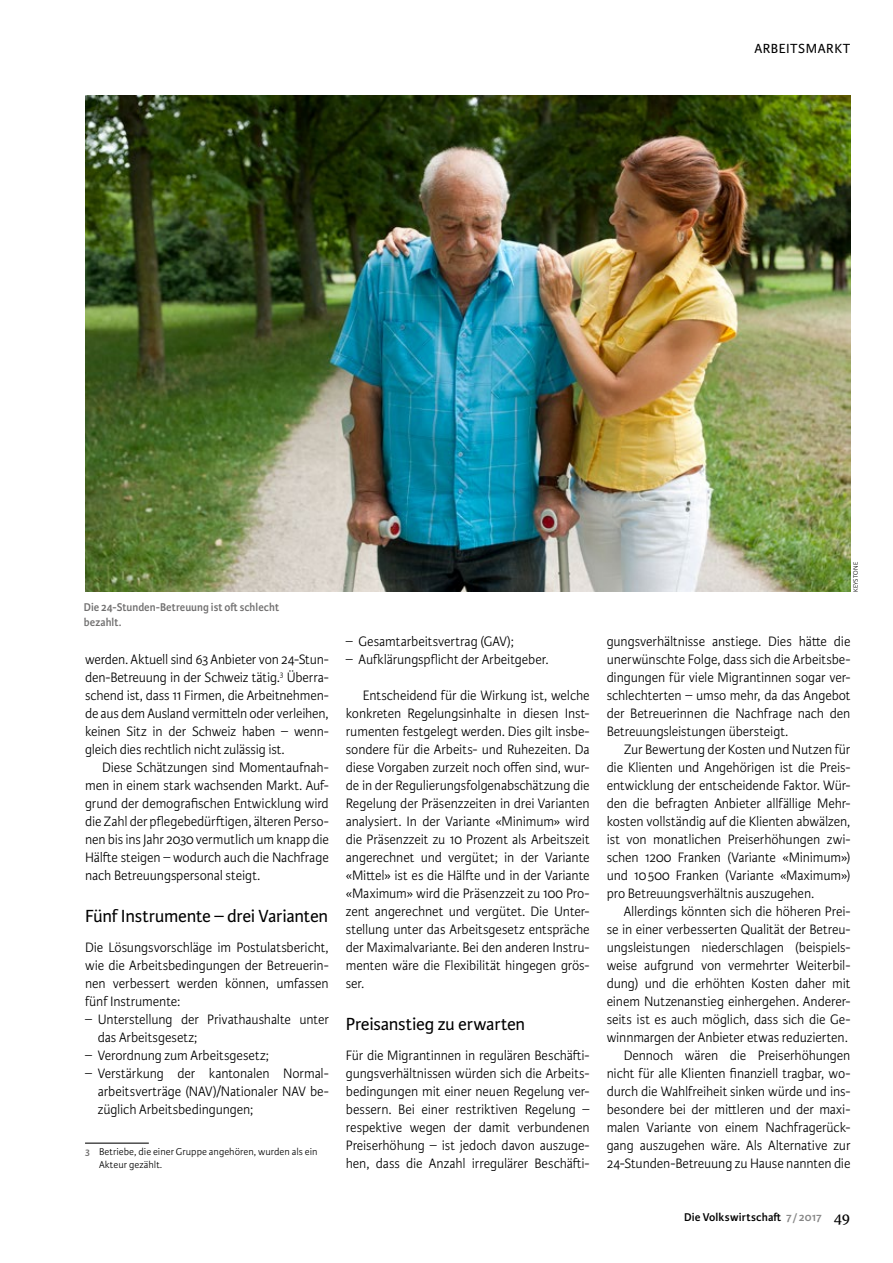
<style>
.page{position:relative;width:893px;height:1263px;background:#fff}
.page>*{position:absolute;margin:0;border:0;box-sizing:border-box;transform-origin:0 0}
.t1{font:18.75px "Karmina Sans";letter-spacing:-.015em;color:#000}
.t2{font:300 14.55px/18px "Karmina Sans";letter-spacing:-.01em;color:#000;text-align:justify;scale:.96 1}
.t3{font:14.1px "Karmina Sans";letter-spacing:.04em;color:#000}
.t4{font:600 12px/15px "Karmina Sans";letter-spacing:.005em;color:#706f6f;scale:.95 1}
.t5{font:600 12px "Karmina Sans";letter-spacing:.01em;color:#000}
.t6{font:300 10.5px/12.3px "Karmina Sans";color:#000}
.t7{font:300 6.75px "Karmina Sans";letter-spacing:.01em;color:#000}
.s1{font-weight:600;color:#706f6f}
.s2{color:#878787}
.s3{font-family:"Karmina";font-weight:400;font-size:16.5px}
</style>
<div class="page">
<hr style="left:85px;top:1142px;width:64px;height:2px;background:#000">
<img style="left:85px;top:96px;width:765px;height:496px">
<p class="t3" style="left:754px;top:41px;width:98px">ARBEITSMARKT</p>
<p class="t4" style="left:84px;top:600px;width:207px">Die 24-Stunden-Betreuung ist oft schlecht bezahlt.</p>
<p class="t2" style="left:85px;top:651px;width:255px">werden. Aktuell sind 63 Anbieter von 24-Stun&shy;den-Betreuung in der Schweiz tätig.<sup>3</sup> Überra&shy;schend ist, dass 11 Firmen, die Arbeitnehmen&shy;de aus dem Ausland vermitteln oder verleihen, keinen Sitz in der Schweiz haben – wenn&shy;gleich dies rechtlich nicht zulässig ist.</p>
<p class="t2" style="left:85px;top:759px;width:255px;text-indent:17px">Diese Schätzungen sind Momentaufnah&shy;men in einem stark wachsenden Markt. Auf&shy;grund der demografischen Entwicklung wird die Zahl der pflegebedürftigen, älteren Perso&shy;nen bis ins Jahr 2030 vermutlich um knapp die Hälfte steigen – wodurch auch die Nachfrage nach Betreuungspersonal steigt.</p>
<p class="t1" style="left:85px;top:906px;width:245px">Fünf Instrumente – drei Varianten</p>
<p class="t2" style="left:85px;top:939px;width:255px">Die Lösungsvorschläge im Postulatsbericht, wie die Arbeitsbedingungen der Betreuerin&shy;nen verbessert werden können, umfassen fünf Instrumente:</p>
<p class="t2" style="left:98px;top:1011px;width:242px;text-indent:-13px">– Unterstellung der Privathaushalte unter das Arbeitsgesetz;</p>
<p class="t2" style="left:85px;top:1047px;width:193px">– Verordnung zum Arbeitsgesetz;</p>
<p class="t2" style="left:98px;top:1065px;width:242px;text-indent:-13px">– Verstärkung der kantonalen Normal&shy;arbeitsverträge (NAV)/Nationaler NAV be&shy;züglich Arbeitsbedingungen;</p>
<p class="t6" style="left:99px;top:1146px;width:220px;text-indent:-14px"><span class="s1">3</span> Betriebe, die einer Gruppe angehören, wurden als ein<br>Akteur gezählt.</p>
<p class="t2" style="left:346px;top:633px;width:177px">– Gesamtarbeitsvertrag (GAV);</p>
<p class="t2" style="left:346px;top:651px;width:212px">– Aufklärungspflicht der Arbeitgeber.</p>
<p class="t2" style="left:346px;top:687px;width:255px;text-indent:17px">Entscheidend für die Wirkung ist, welche konkreten Regelungsinhalte in diesen Inst&shy;rumenten festgelegt werden. Dies gilt insbe&shy;sondere für die Arbeits- und Ruhezeiten. Da diese Vorgaben zurzeit noch offen sind, wur&shy;de in der Regulierungsfolgenabschätzung die Regelung der Präsenzzeiten in drei Varianten analysiert. In der Variante «Minimum» wird die Präsenzzeit zu 10 Prozent als Arbeitszeit angerechnet und vergütet; in der Variante «Mittel» ist es die Hälfte und in der Variante «Maximum» wird die Präsenzzeit zu 100 Pro&shy;zent angerechnet und vergütet. Die Unter&shy;stellung unter das Arbeitsgesetz entspräche der Maximalvariante. Bei den anderen Instru&shy;menten wäre die Flexibilität hingegen grös&shy;ser.</p>
<p class="t1" style="left:346px;top:1014px;width:181px">Preisanstieg zu erwarten</p>
<p class="t2" style="left:346px;top:1047px;width:255px">Für die Migrantinnen in regulären Beschäfti&shy;gungsverhältnissen würden sich die Arbeits&shy;bedingungen mit einer neuen Regelung ver&shy;bessern. Bei einer restriktiven Regelung – respektive wegen der damit verbundenen Preiserhöhung – ist jedoch davon auszuge&shy;hen, dass die Anzahl irregulärer Beschäfti-</p>
<p class="t7" style="left:852px;top:592px;width:31px;rotate:-90deg">KEYSTONE</p>
<p class="t2" style="left:607px;top:633px;width:255px">gungsverhältnisse anstiege. Dies hätte die unerwünschte Folge, dass sich die Arbeitsbe&shy;dingungen für viele Migrantinnen sogar ver&shy;schlechterten – umso mehr, da das Angebot der Betreuerinnen die Nachfrage nach den Betreuungsleistungen übersteigt.</p>
<p class="t2" style="left:607px;top:741px;width:255px;text-indent:17px">Zur Bewertung der Kosten und Nutzen für die Klienten und Angehörigen ist die Preis&shy;entwicklung der entscheidende Faktor. Wür&shy;den die befragten Anbieter allfällige Mehr&shy;kosten vollständig auf die Klienten abwälzen, ist von monatlichen Preiserhöhungen zwi&shy;schen 1200 Franken (Variante «Minimum») und 10500 Franken (Variante «Maximum») pro Betreuungsverhältnis auszugehen.</p>
<p class="t2" style="left:607px;top:903px;width:255px;text-align:right">Allerdings könnten sich die höheren Prei-<br>se in einer verbesserten Qualität der Betreu&shy;ungsleistungen niederschlagen (beispiels&shy;weise aufgrund von vermehrter Weiterbil&shy;dung) und die erhöhten Kosten daher mit einem Nutzenanstieg einhergehen. Anderer&shy;seits ist es auch möglich, dass sich die Ge&shy;winnmargen der Anbieter etwas reduzierten.<br>Dennoch wären die Preiserhöhungen nicht für alle Klienten finanziell tragbar, wo&shy;durch die Wahlfreiheit sinken würde und ins&shy;besondere bei der mittleren und der maxi&shy;malen Variante von einem Nachfragerück&shy;gang auszugehen wäre. Als Alternative zur 24-Stunden-Betreuung zu Hause nannten die</p>
<p class="t5" style="left:684px;top:1210px;width:168px">Die Volkswirtschaft <span class="s2">7 /2017</span> <span class="s3">49</span></p>
</div>
